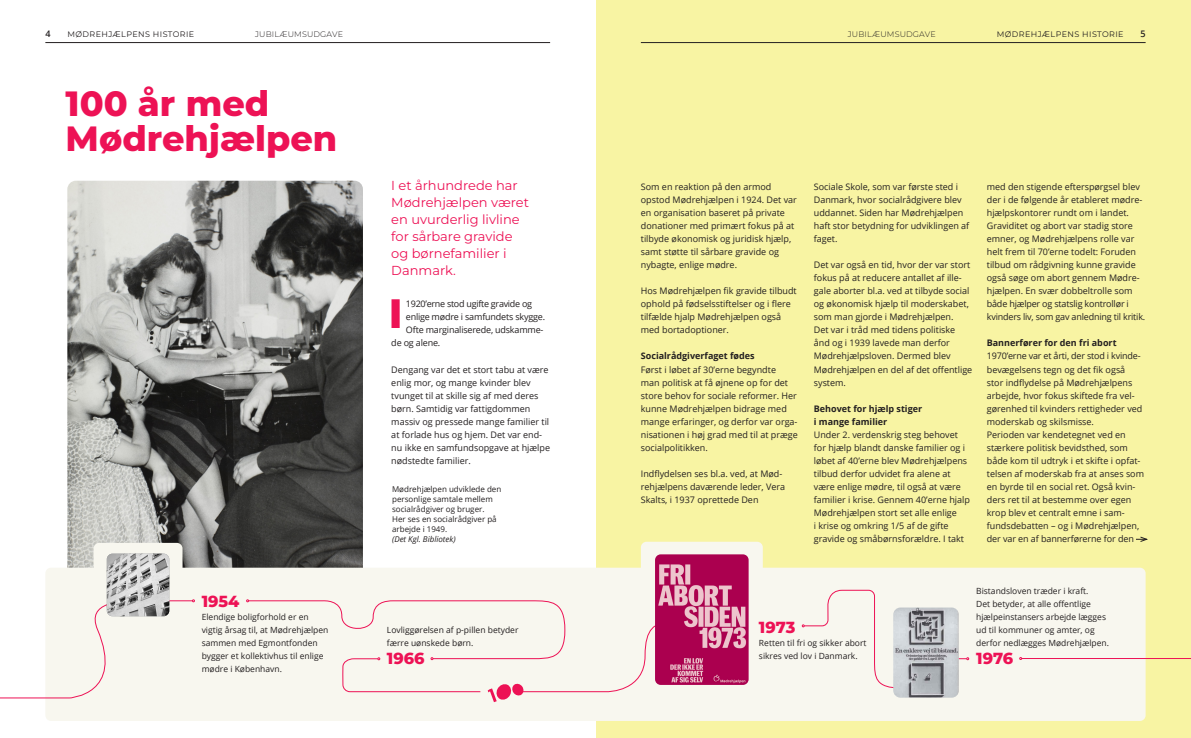
<style>
.page{position:relative;width:1191px;height:738px;background:#fff}
.page>*{position:absolute;margin:0;border:0;box-sizing:border-box;transform-origin:0 0}
.t1{font:800 41px "Montserrat";color:#ed1255}
.t2{font:800 35px "Montserrat";color:#ed1255}
.Tidslinje{font:800 16px "Montserrat";color:#ed1255}
.MHJ_brød{font:13px/17px "Montserrat";color:#ed1255}
.MHJ_brød-2{font:9px/13px "Open Sans";color:#231f20}
.MHJ_Mellemrubrik{font:700 9px "Open Sans";color:#231f20}
.MHJ_brød-3{font:9px "Open Sans";letter-spacing:-.02em;color:#231f20}
.MHJ_brød-4{font:9px "Open Sans";letter-spacing:-.03em;color:#231f20}
.t3{font:600 9px "Open Sans";color:#231f20}
.Tidslinje-2{font:8.5px/13px "Open Sans";color:#231f20}
.MHJ_brød-5{font:8px "Open Sans";color:#231f20}
.t4{font:8px "Montserrat";letter-spacing:.05em;color:#231f20}
.t5{font:300 8px "Montserrat";letter-spacing:.02em;color:#231f20}
.MHJ_brød-6{font:italic 8px "Open Sans";color:#231f20}
</style>
<div class="page">
<div style="left:595px;top:0;width:596px;height:737px;background:#f8f4a3"></div>
<img style="left:67px;top:180px;width:296px;height:387px">
<div style="left:45px;top:567px;width:1100px;height:153px;background:#f8f7ef;border-radius:6px"></div>
<div style="left:94px;top:542px;width:88px;height:87px;background:#f8f7ef;border-radius:6px"></div>
<div style="left:641px;top:541px;width:122px;height:88px;background:#f8f7ef;border-radius:6px"></div>
<svg style="left:0;top:599px;width:195px;height:99px"></svg>
<svg style="left:802px;top:589px;width:167px;height:99px"></svg>
<hr style="left:1021px;top:657px;width:170px;height:1px;background:#ed1255">
<svg style="left:246px;top:599px;width:456px;height:138px"></svg>
<img style="left:107px;top:553px;width:62px;height:62px">
<img style="left:893px;top:607px;width:66px;height:90px">
<img style="left:655px;top:554px;width:93px;height:130px">
<svg style="left:1136px;top:536px;width:12px;height:5px"></svg>
<hr style="left:45px;top:42px;width:505px;height:1px;background:#231f20">
<hr style="left:641px;top:42px;width:504px;height:1px;background:#231f20">
<p class="t3" style="left:45px;top:27px;width:7px">4</p>
<p class="t4" style="left:67px;top:29px;width:128px">MØDREHJÆLPENS HISTORIE</p>
<p class="t5" style="left:255px;top:29px;width:89px">JUBILÆUMSUDGAVE</p>
<p class="t5" style="left:848px;top:29px;width:89px">JUBILÆUMSUDGAVE</p>
<p class="t4" style="left:996px;top:29px;width:128px">MØDREHJÆLPENS HISTORIE</p>
<p class="t3" style="left:1140px;top:27px;width:7px">5</p>
<p class="t2" style="left:66px;top:78px;width:205px">100 år med</p>
<p class="t2" style="left:66px;top:113px;width:273px">Mødrehjælpen</p>
<p class="Tidslinje" style="left:202px;top:588px;width:39px">1954</p>
<p class="Tidslinje-2" style="left:202px;top:609px;width:128px">Elendige boligforhold er en vigtig årsag til, at Mødrehjælpen sammen med Egmontfonden bygger et kollektivhus til enlige mødre i København.</p>
<p class="MHJ_brød" style="left:391px;top:176px;width:139px">I et århundrede har<br>Mødrehjælpen været en uvurderlig livline for sårbare gravide og børnefamilier i<br>Danmark.</p>
<p class="MHJ_brød-4" style="left:406px;top:298px;width:128px">1920’erne stod ugifte gravide og</p>
<p class="MHJ_brød-3" style="left:406px;top:311px;width:141px">enlige mødre i samfundets skygge.</p>
<p class="MHJ_brød-3" style="left:406px;top:324px;width:139px">Ofte marginaliserede, udskamme-</p>
<p class="MHJ_brød-3" style="left:391px;top:337px;width:50px">de og alene.</p>
<p class="MHJ_brød-2" style="left:391px;top:362px;width:160px">Dengang var det et stort tabu at være enlig mor, og mange kvinder blev tvunget til at skille sig af med deres børn. Samtidig var fattigdommen massiv og pressede mange familier til at forlade hus og hjem. Det var end&shy;nu ikke en samfundsopgave at hjælpe nødstedte familier.</p>
<p class="t1" style="left:389px;top:283px;width:15px">I</p>
<p class="MHJ_brød-5" style="left:392px;top:483px;width:111px">Mødrehjælpen udviklede den</p>
<p class="MHJ_brød-5" style="left:392px;top:493px;width:102px">personlige samtale mellem</p>
<p class="MHJ_brød-5" style="left:392px;top:503px;width:94px">socialrådgiver og bruger.</p>
<p class="MHJ_brød-5" style="left:392px;top:513px;width:106px">Her ses en socialrådgiver på</p>
<p class="MHJ_brød-5" style="left:392px;top:523px;width:57px">arbejde i 1949.</p>
<p class="MHJ_brød-6" style="left:392px;top:533px;width:65px">(Det Kgl. Bibliotek)</p>
<p class="Tidslinje-2" style="left:387px;top:622px;width:133px">Lovliggørelsen af p-pillen betyder færre uønskede børn.</p>
<p class="Tidslinje" style="left:387px;top:646px;width:39px">1966</p>
<p class="MHJ_brød-2" style="left:641px;top:180px;width:158px">Som en reaktion på den armod opstod Mødrehjælpen i 1924. Det var en organisation baseret på private donationer med primært fokus på at tilbyde økonomisk og juridisk hjælp, samt støtte til sårbare gravide og nybagte, enlige mødre.</p>
<p class="MHJ_brød-2" style="left:641px;top:284px;width:157px">Hos Mødrehjælpen fik gravide tilbudt ophold på fødselsstiftelser og i flere tilfælde hjalp Mødrehjælpen også med bortadoptioner.</p>
<p class="MHJ_Mellemrubrik" style="left:641px;top:349px;width:115px">Socialrådgiverfaget fødes</p>
<p class="MHJ_brød-2" style="left:641px;top:362px;width:158px">Først i løbet af 30’erne begyndte<br>man politisk at få øjnene op for det store behov for sociale reformer. Her kunne Mødrehjælpen bidrage med mange erfaringer, og derfor var orga&shy;nisationen i høj grad med til at præge socialpolitikken.</p>
<p class="MHJ_brød-2" style="left:641px;top:466px;width:146px">Indflydelsen ses bl.a. ved, at Mød&shy;rehjælpens daværende leder, Vera<br>Skalts, i 1937 oprettede Den</p>
<p class="MHJ_brød-2" style="left:814px;top:180px;width:149px">Sociale Skole, som var første sted i<br>Danmark, hvor socialrådgivere blev</p>
<p class="MHJ_brød-2" style="left:814px;top:206px;width:157px">uddannet. Siden har Mødrehjælpen haft stor betydning for udviklingen af faget.</p>
<p class="MHJ_brød-2" style="left:814px;top:258px;width:160px">Det var også en tid, hvor der var stort fokus på at reducere antallet af ille&shy;gale aborter bl.a. ved at tilbyde social og økonomisk hjælp til moderskabet, som man gjorde i Mødrehjælpen.<br>Det var i tråd med tidens politiske ånd og i 1939 lavede man derfor<br>Mødrehjælpsloven. Dermed blev<br>Mødrehjælpen en del af det offentlige system.</p>
<p class="MHJ_Mellemrubrik" style="left:814px;top:401px;width:110px">Behovet for hjælp stiger</p>
<p class="MHJ_Mellemrubrik" style="left:814px;top:414px;width:75px">i mange familier</p>
<p class="MHJ_brød-2" style="left:814px;top:427px;width:158px">Under 2. verdenskrig steg behovet for hjælp blandt danske familier og i løbet af 40’erne blev Mødrehjælpens tilbud derfor udvidet fra alene at være enlige mødre, til også at være familier i krise. Gennem 40’erne hjalp Mødrehjælpen stort set alle enlige<br>i krise og omkring 1/5 af de gifte gravide og småbørnsforældre. I takt</p>
<p class="MHJ_brød-2" style="left:986px;top:180px;width:157px">med den stigende efterspørgsel blev der i de følgende år etableret mødre&shy;hjælpskontorer rundt om i landet.</p>
<p class="MHJ_brød-2" style="left:986px;top:219px;width:160px">Graviditet og abort var stadig store emner, og Mødrehjælpens rolle var helt frem til 70’erne todelt: Foruden tilbud om rådgivning kunne gravide også søge om abort gennem Mødre&shy;hjælpen. En svær dobbeltrolle som både hjælper og statslig kontrollør i kvinders liv, som gav anledning til kritik.</p>
<p class="MHJ_Mellemrubrik" style="left:986px;top:336px;width:131px">Bannerfører for den fri abort</p>
<p class="MHJ_brød-2" style="left:986px;top:349px;width:157px">1970’erne var et årti, der stod i kvinde&shy;bevægelsens tegn og det fik også stor indflydelse på Mødrehjælpens arbejde, hvor fokus skiftede fra vel&shy;gørenhed til kvinders rettigheder ved moderskab og skilsmisse.</p>
<p class="MHJ_brød-2" style="left:986px;top:427px;width:159px">Perioden var kendetegnet ved en stærkere politisk bevidsthed, som både kom til udtryk i et skifte i opfat&shy;telsen af moderskab fra at anses som en byrde til en social ret. Også kvin&shy;ders ret til at bestemme over egen krop blev et centralt emne i sam&shy;fundsdebatten – og i Mødrehjælpen, der var en af bannerførerne for den</p>
<p class="Tidslinje" style="left:759px;top:615px;width:38px">1973</p>
<p class="Tidslinje-2" style="left:759px;top:635px;width:109px">Retten til fri og sikker abort sikres ved lov i Danmark.</p>
<p class="Tidslinje-2" style="left:976px;top:583px;width:131px">Bistandsloven træder i kraft.<br>Det betyder, at alle offentlige hjælpeinstansers arbejde lægges</p>
<p class="Tidslinje-2" style="left:976px;top:622px;width:120px">ud til kommuner og amter, og</p>
<p class="Tidslinje-2" style="left:976px;top:635px;width:134px">derfor nedlægges Mødrehjælpen.</p>
<p class="Tidslinje" style="left:976px;top:646px;width:39px">1976</p>
</div>
